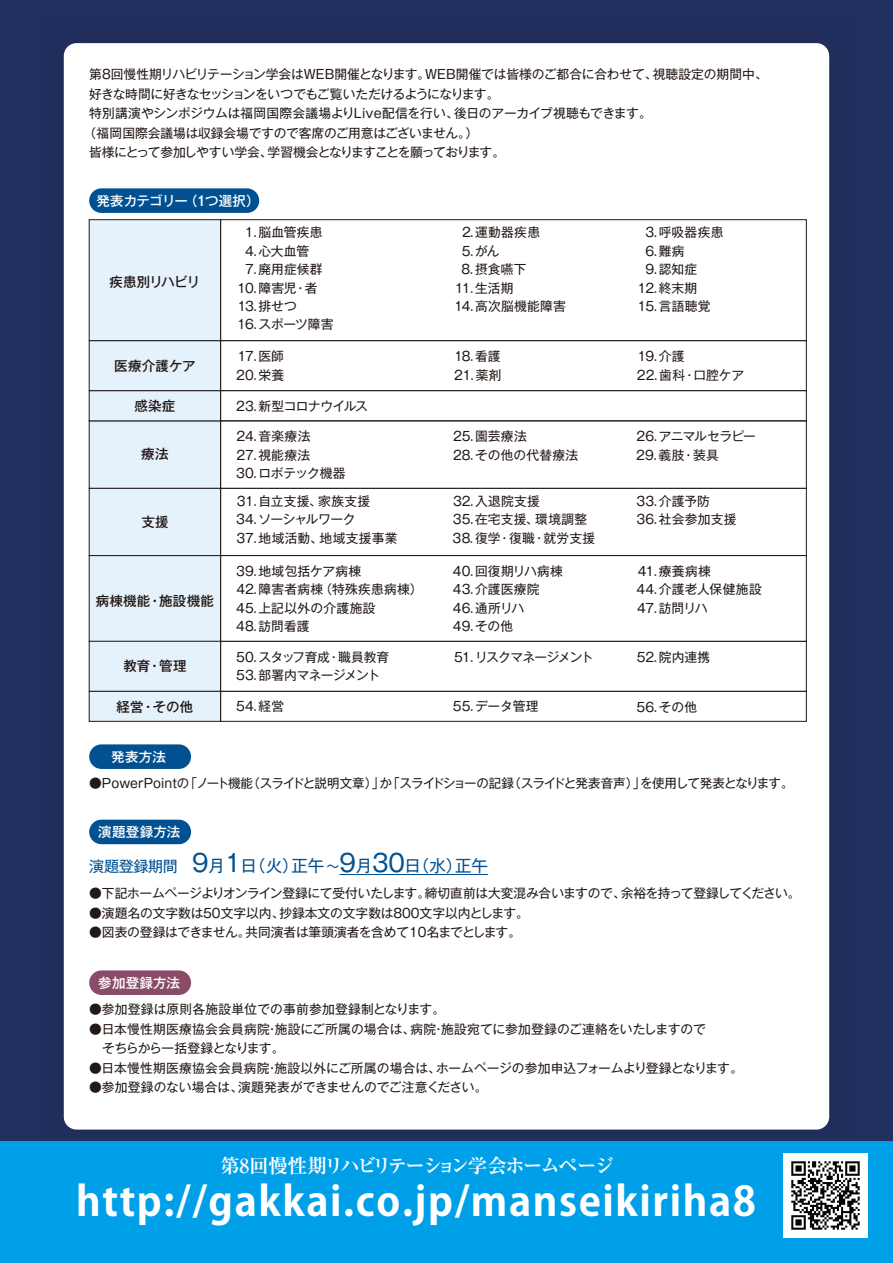
<style>
.page{position:relative;width:893px;height:1263px;background:#22305f}
.page>*{position:absolute;margin:0;border:0;box-sizing:border-box;transform-origin:0 0}
.t1{font:700 40.5px "Koz Go Pro";letter-spacing:.04em;color:#fff}
.t2{font:700 19.5px "Ryumin Pro";letter-spacing:-.1em;color:#fff}
.t3{font:16.5px "Gothic MB101 Pro";color:#005092}
.t4{font:500 13.5px "Gothic MB101 Pro";letter-spacing:.015em;color:#221815}
.t5{font:500 13.5px "Gothic MB101 Pro";letter-spacing:.015em;color:#fff}
.t6{font:500 13.5px "Gothic MB101 Pro";letter-spacing:-.04em;color:#fff}
.t7{font:500 13.5px "Gothic MB101 Pro";letter-spacing:-.05em;color:#221815}
.t8{font:12.75px/18.5px "Gothic MB101 Pro";color:#221815}
.t9{font:12.75px/18.5px "Gothic MB101 Pro";letter-spacing:.02em;color:#221815}
.t10{font:12.75px "Gothic MB101 Pro";letter-spacing:-.025em;color:#221815}
.t11{font:12.75px "Gothic MB101 Pro";letter-spacing:-.045em;color:#221815}
.t12{font:12.75px "Gothic MB101 Pro";letter-spacing:-.02em;color:#221815}
.t13{font:12.75px "Gothic MB101 Pro";letter-spacing:-.065em;color:#221815}
.t14{font:12.75px "Gothic MB101 Pro";letter-spacing:-.05em;color:#221815}
.t15{font:12.75px "Gothic MB101 Pro";letter-spacing:-.055em;color:#221815}
.t16{font:12.75px "Gothic MB101 Pro";letter-spacing:.025em;color:#221815}
.t17{font:12.75px "Gothic MB101 Pro";letter-spacing:-.08em;color:#221815}
.t18{font:12.75px "Gothic MB101 Pro";letter-spacing:-.035em;color:#221815}
.s1{font-family:"Kaimin So Std";font-size:13.5px}
.s2{font-size:15px}
.s3{font-size:24px}
</style>
<div class="page">
<div style="left:64px;top:43px;width:765px;height:1086px;background:#fff;border-radius:13px"></div>
<div style="left:0;top:1141px;width:893px;height:122px;background:#00a0e9"></div>
<svg style="left:339px;top:874px;width:33px;height:1px"></svg>
<hr style="left:372px;top:874px;width:33px;height:1px;background:#005092">
<hr style="left:405px;top:874px;width:83px;height:1px;background:#005092">
<img style="left:783px;top:1153px;width:84px;height:85px">
<div style="left:89px;top:219px;width:132px;height:122px;background:#e6f2fb;border:1px solid #221815"></div>
<div style="left:89px;top:488px;width:132px;height:68px;background:#e6f2fb;border:1px solid #221815"></div>
<div style="left:89px;top:421px;width:132px;height:67px;background:#e6f2fb"></div>
<div style="left:89px;top:555px;width:132px;height:86px;background:#e6f2fb;border:1px solid #221815"></div>
<div style="left:89px;top:341px;width:132px;height:50px;background:#e6f2fb"></div>
<div style="left:89px;top:691px;width:132px;height:30px;background:#e6f2fb;border:1px solid #221815"></div>
<div style="left:89px;top:641px;width:132px;height:50px;background:#e6f2fb;border:1px solid #221815"></div>
<div style="left:220px;top:219px;width:587px;height:122px;border:1px solid #221815"></div>
<div style="left:220px;top:488px;width:587px;height:68px;border:1px solid #221815"></div>
<div style="left:220px;top:555px;width:587px;height:86px;border:1px solid #221815"></div>
<div style="left:220px;top:691px;width:587px;height:30px;border:1px solid #221815"></div>
<div style="left:220px;top:641px;width:587px;height:50px;border:1px solid #221815"></div>
<div style="left:89px;top:390px;width:132px;height:31px;background:#e6f2fb;border:1px solid #221815"></div>
<div style="left:220px;top:390px;width:587px;height:31px;border:1px solid #221815"></div>
<div style="left:89px;top:188px;width:170px;height:25px;background:#005092;border-radius:12px"></div>
<div style="left:89px;top:744px;width:102px;height:25px;background:#005092;border-radius:12px"></div>
<div style="left:89px;top:820px;width:102px;height:24px;background:#005092;border-radius:12px"></div>
<div style="left:89px;top:970px;width:102px;height:25px;background:#894b68;border-radius:12px"></div>
<p class="t8" style="left:89px;top:63px;width:680px">第8回慢性期リハビリテーション学会はWEB開催となります。WEB開催では皆様のご都合に合わせて、視聴設定の期間中、</p>
<p class="t14" style="left:89px;top:83px;width:412px">好きな時間に好きなセッションをいつでもご覧いただけるようになります。</p>
<p class="t8" style="left:89px;top:102px;width:564px">特別講演やシンポジウムは福岡国際会議場よりLive配信を行い、後日のアーカイブ視聴もできます。</p>
<p class="t8" style="left:84px;top:122px;width:396px">（福岡国際会議場は収録会場ですので客席のご用意はございません。）</p>
<p class="t13" style="left:89px;top:142px;width:417px">皆様にとって参加しやすい学会、学習機会となりますことを願っております。</p>
<p class="t6" style="left:96px;top:190px;width:165px">発表カテゴリー（1つ選択）</p>
<p class="t7" style="left:109px;top:271px;width:93px">疾患別リハビリ</p>
<p class="t4" style="left:114px;top:354px;width:83px">医療介護ケア</p>
<p class="t8" style="left:245px;top:221px;width:79px">1<span class="s1">.</span>脳血管疾患</p>
<p class="t8" style="left:245px;top:240px;width:66px">4<span class="s1">.</span> 心大血管</p>
<p class="t8" style="left:245px;top:258px;width:79px">7<span class="s1">.</span>廃用症候群</p>
<p class="t8" style="left:237px;top:277px;width:82px">10<span class="s1">.</span>障害児・者</p>
<p class="t8" style="left:462px;top:221px;width:79px">2<span class="s1">.</span>運動器疾患</p>
<p class="t8" style="left:462px;top:240px;width:39px">5<span class="s1">.</span>がん</p>
<p class="t8" style="left:462px;top:258px;width:67px">8<span class="s1">.</span>摂食嚥下</p>
<p class="t8" style="left:455px;top:277px;width:60px">11<span class="s1">.</span>生活期</p>
<p class="t8" style="left:645px;top:221px;width:80px">3<span class="s1">.</span>呼吸器疾患</p>
<p class="t8" style="left:645px;top:240px;width:41px">6<span class="s1">.</span>難病</p>
<p class="t8" style="left:645px;top:258px;width:53px">9<span class="s1">.</span>認知症</p>
<p class="t8" style="left:638px;top:277px;width:61px">12<span class="s1">.</span>終末期</p>
<p class="t8" style="left:237px;top:295px;width:61px">13<span class="s1">.</span>排せつ</p>
<p class="t9" style="left:454px;top:295px;width:113px">14<span class="s1">.</span>高次脳機能障害</p>
<p class="t8" style="left:638px;top:295px;width:74px">15<span class="s1">.</span>言語聴覚</p>
<p class="t10" style="left:237px;top:314px;width:98px">16<span class="s1">.</span> スポーツ障害</p>
<p class="t8" style="left:454px;top:345px;width:48px">18<span class="s1">.</span>看護</p>
<p class="t8" style="left:236px;top:364px;width:49px">20<span class="s1">.</span>栄養</p>
<p class="t8" style="left:637px;top:345px;width:48px">19<span class="s1">.</span>介護</p>
<p class="t8" style="left:237px;top:345px;width:48px">17<span class="s1">.</span>医師</p>
<p class="t8" style="left:454px;top:364px;width:49px">21<span class="s1">.</span>薬剤</p>
<p class="t8" style="left:637px;top:364px;width:109px">22<span class="s1">.</span> 歯科・口腔ケア</p>
<p class="t4" style="left:134px;top:395px;width:43px">感染症</p>
<p class="t18" style="left:236px;top:395px;width:133px">23<span class="s1">.</span> 新型コロナウイルス</p>
<p class="t4" style="left:141px;top:443px;width:29px">療法</p>
<p class="t4" style="left:141px;top:510px;width:29px">支援</p>
<p class="t4" style="left:96px;top:589px;width:120px">病棟機能・施設機能</p>
<p class="t4" style="left:123px;top:655px;width:65px">教育・管理</p>
<p class="t4" style="left:117px;top:695px;width:78px">経営・その他</p>
<p class="t5" style="left:111px;top:746px;width:56px">発表方法</p>
<p class="t8" style="left:237px;top:425px;width:75px">24<span class="s1">.</span> 音楽療法</p>
<p class="t15" style="left:636px;top:426px;width:121px">26<span class="s1">.</span> アニマルセラピー</p>
<p class="t12" style="left:236px;top:463px;width:111px">30<span class="s1">.</span> ロボテック機器</p>
<p class="t8" style="left:453px;top:425px;width:75px">25<span class="s1">.</span>園芸療法</p>
<p class="t9" style="left:453px;top:444px;width:127px">28<span class="s1">.</span>その他の代替療法</p>
<p class="t8" style="left:636px;top:444px;width:84px">29<span class="s1">.</span>義肢・装具</p>
<p class="t9" style="left:453px;top:490px;width:136px">32<span class="s1">.</span>入退院支援<br>35<span class="s1">.</span>在宅支援、環境調整</p>
<p class="t8" style="left:236px;top:444px;width:75px">27<span class="s1">.</span>視能療法</p>
<p class="t16" style="left:237px;top:490px;width:135px">31<span class="s1">.</span>自立支援、家族支援</p>
<p class="t8" style="left:236px;top:508px;width:163px">34<span class="s1">.</span> ソーシャルワーク<br>37<span class="s1">.</span>地域活動、地域支援事業</p>
<p class="t8" style="left:636px;top:490px;width:102px">33<span class="s1">.</span>介護予防<br>36<span class="s1">.</span>社会参加支援</p>
<p class="t8" style="left:453px;top:527px;width:144px">38<span class="s1">.</span>復学・復職・就労支援</p>
<p class="t9" style="left:236px;top:560px;width:127px">39<span class="s1">.</span>地域包括ケア病棟</p>
<p class="t8" style="left:453px;top:560px;width:111px">40<span class="s1">.</span>回復期リハ病棟</p>
<p class="t8" style="left:638px;top:560px;width:75px">41<span class="s1">.</span>療養病棟</p>
<p class="t8" style="left:236px;top:578px;width:188px">42<span class="s1">.</span>障害者病棟（特殊疾患病棟）</p>
<p class="t8" style="left:453px;top:578px;width:88px">43<span class="s1">.</span>介護医療院</p>
<p class="t16" style="left:636px;top:579px;width:127px">44<span class="s1">.</span>介護老人保健施設</p>
<p class="t9" style="left:236px;top:597px;width:141px">45<span class="s1">.</span>上記以外の介護施設</p>
<p class="t8" style="left:453px;top:597px;width:73px">46<span class="s1">.</span>通所リハ</p>
<p class="t8" style="left:637px;top:597px;width:72px">47<span class="s1">.</span> 訪問リハ</p>
<p class="t8" style="left:236px;top:615px;width:75px">48<span class="s1">.</span>訪問看護</p>
<p class="t8" style="left:453px;top:615px;width:62px">49<span class="s1">.</span>その他</p>
<p class="t12" style="left:236px;top:646px;width:155px">50<span class="s1">.</span> スタッフ育成・職員教育</p>
<p class="t17" style="left:454px;top:646px;width:141px">51<span class="s1">.</span> リスクマネージメント</p>
<p class="t8" style="left:637px;top:646px;width:75px">52<span class="s1">.</span>院内連携</p>
<p class="t15" style="left:236px;top:664px;width:145px">53<span class="s1">.</span> 部署内マネージメント</p>
<p class="t8" style="left:236px;top:695px;width:50px">54<span class="s1">.</span>経営</p>
<p class="t8" style="left:453px;top:695px;width:87px">55<span class="s1">.</span>データ管理</p>
<p class="t8" style="left:636px;top:696px;width:62px">56<span class="s1">.</span>その他</p>
<p class="t11" style="left:89px;top:772px;width:706px">●PowerPointの「ノート機能（スライドと説明文章）」か「スライドショーの記録（スライドと発表音声）」を使用して発表となります。</p>
<p class="t5" style="left:98px;top:821px;width:84px">演題登録方法</p>
<p class="t3" style="left:89px;top:852px;width:400px"><span class="s2">演題登録期間　</span><span class="s3">9</span>月<span class="s3">1</span>日（火）正午<span class="s2">～</span><span class="s3">9</span>月<span class="s3">30</span>日（水）正午</p>
<p class="t10" style="left:89px;top:883px;width:713px">●下記ホームページよりオンライン登録にて受付いたします。締切直前は大変混み合いますので、余裕を持って登録してください。</p>
<p class="t8" style="left:89px;top:902px;width:441px">●演題名の文字数は50文字以内、抄録本文の文字数は800文字以内とします。</p>
<p class="t12" style="left:89px;top:922px;width:433px">●図表の登録はできません。共同演者は筆頭演者を含めて10名までとします。</p>
<p class="t5" style="left:98px;top:972px;width:83px">参加登録方法</p>
<p class="t9" style="left:89px;top:998px;width:358px">●参加登録は原則各施設単位での事前参加登録制となります。</p>
<p class="t8" style="left:89px;top:1017px;width:618px;line-height:19.5px">●日本慢性期医療協会会員病院・施設にご所属の場合は、病院・施設宛てに参加登録のご連絡をいたしますので　そちらから一括登録となります。</p>
<p class="t8" style="left:89px;top:1057px;width:655px">●日本慢性期医療協会会員病院・施設以外にご所属の場合は、ホームページの参加申込フォームより登録となります。</p>
<p class="t8" style="left:89px;top:1076px;width:400px">●参加登録のない場合は、演題発表ができませんのでご注意ください。</p>
<h2 class="t2" style="left:220px;top:1150px;width:395px">第8回慢性期リハビリテーション学会ホームページ</h2>
<h1 class="t1" style="left:76px;top:1175px;width:681px">http://gakkai.co.jp/manseikiriha8</h1>
</div>
